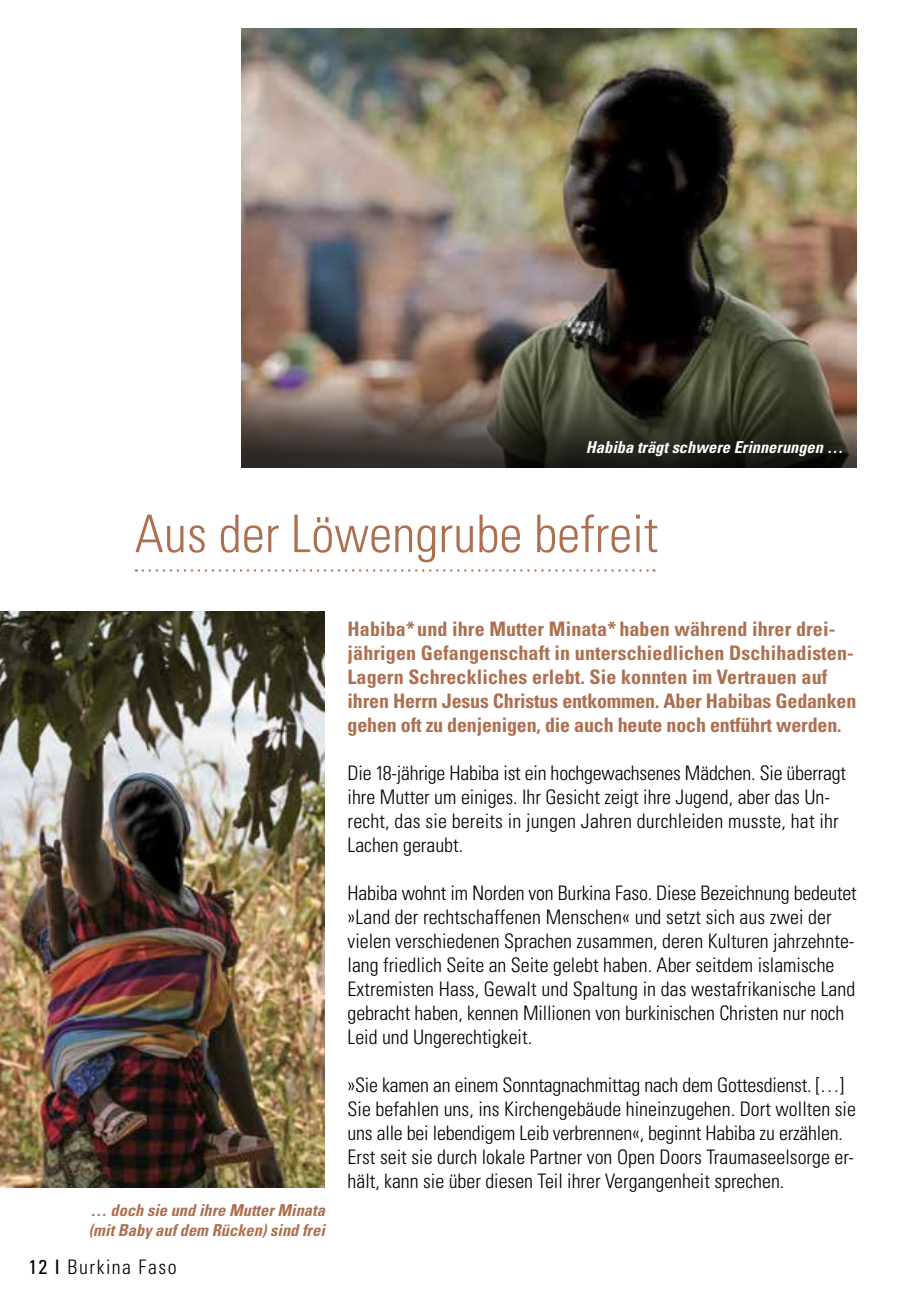
<style>
.page{position:relative;width:908px;height:1304px;background:#fff}
.page>*{position:absolute;margin:0;border:0;box-sizing:border-box;transform-origin:0 0}
.t1{font:300 condensed 52px "Univers LT Std";color:#ac6f50}
.t2{font:300 condensed 20px/24px "Univers LT Std";color:#000}
.t3{font:700 condensed 20px/24px "Univers LT Std";letter-spacing:.005em;color:#ac6f50}
.t4{font:300 condensed 20px "Univers LT Std";letter-spacing:.08em;color:#000}
.t5{font:italic 700 condensed 16.4px/20px "Univers LT Std";color:#ac6f50}
.t6{font:italic 700 condensed 16.4px "Univers LT Std";color:#fff}
.s1{font-weight:400}
</style>
<div class="page">
<img style="left:241px;top:28px;width:615px;height:325px">
<img style="left:0;top:612px;width:325px;height:576px">
<svg style="left:241px;top:353px;width:615px;height:115px;background:#4f483b"></svg>
<svg style="left:143px;top:569px;width:511px;height:3px"></svg>
<p class="t6" style="left:585px;top:437px;width:258px">Habiba trägt schwere Erinnerungen …</p>
<h1 class="t1" style="left:135px;top:503px;width:524px">Aus der Löwengrube befreit</h1>
<p class="t5" style="left:89px;top:1200px;width:237px">… doch sie und ihre Mutter Minata (mit Baby auf dem Rücken) sind frei</p>
<p class="t4" style="left:28px;top:1255px;width:150px"><span class="s1">12 I</span> Burkina Faso</p>
<p class="t3" style="left:347px;top:617px;width:510px">Habiba* und ihre Mutter Minata* haben während ihrer drei&shy;jährigen Gefangenschaft in unterschiedlichen Dschihadisten-Lagern Schreckliches erlebt. Sie konnten im Vertrauen auf ihren Herrn Jesus Christus entkommen. Aber Habibas Gedanken gehen oft zu denjenigen, die auch heute noch entführt werden.</p>
<p class="t2" style="left:347px;top:761px;width:500px">Die 18-jährige Habiba ist ein hochgewachsenes Mädchen. Sie überragt ihre Mutter um einiges. Ihr Gesicht zeigt ihre Jugend, aber das Un&shy;recht, das sie bereits in jungen Jahren durchleiden musste, hat ihr Lachen geraubt.</p>
<p class="t2" style="left:347px;top:881px;width:510px">Habiba wohnt im Norden von Burkina Faso. Diese Bezeichnung bedeutet »Land der rechtschaffenen Menschen« und setzt sich aus zwei der vielen verschiedenen Sprachen zusammen, deren Kulturen jahrzehnte&shy;lang friedlich Seite an Seite gelebt haben. Aber seitdem islamische Extremisten Hass, Gewalt und Spaltung in das westafrikanische Land gebracht haben, kennen Millionen von burkinischen Christen nur noch Leid und Ungerechtigkeit.</p>
<p class="t2" style="left:347px;top:1073px;width:509px">»Sie kamen an einem Sonntagnachmittag nach dem Gottesdienst. […] Sie befahlen uns, ins Kirchengebäude hineinzugehen. Dort wollten sie uns alle bei lebendigem Leib verbrennen«, beginnt Habiba zu erzählen.<br>Erst seit sie durch lokale Partner von Open Doors Traumaseelsorge er&shy;hält, kann sie über diesen Teil ihrer Vergangenheit sprechen.</p>
</div>
